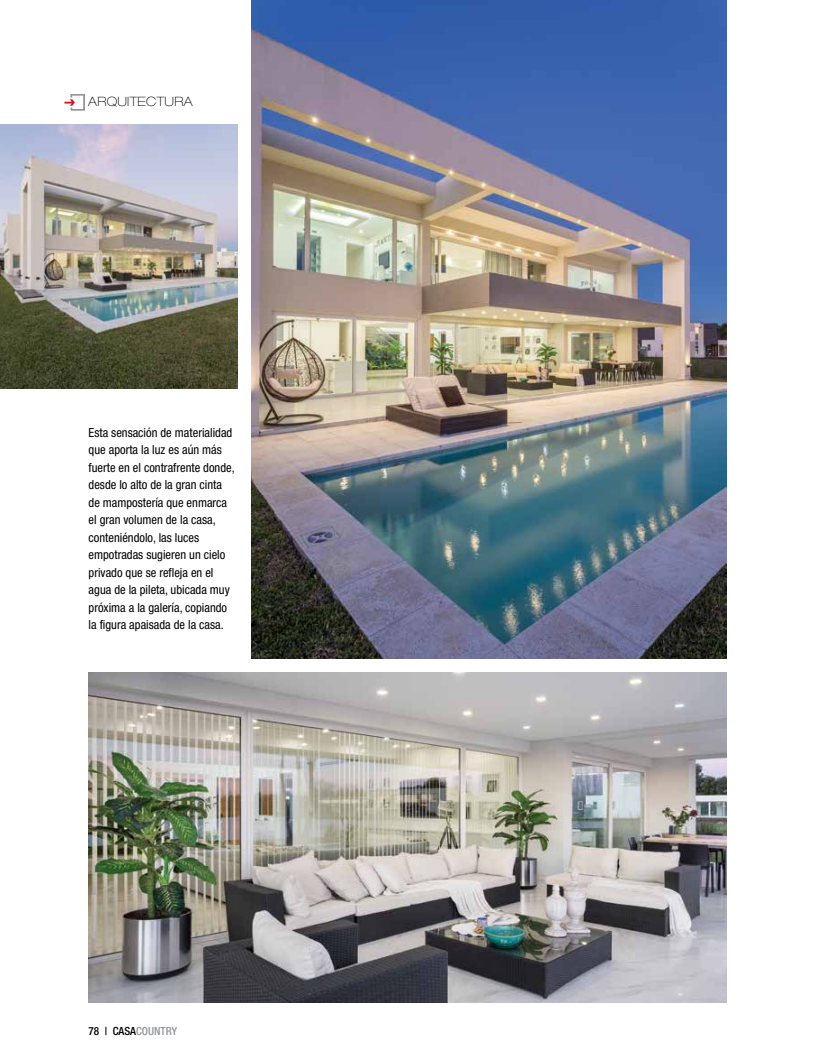
<style>
.page{position:relative;width:815px;height:1063px;background:#fff}
.page>*{position:absolute;margin:0;border:0;box-sizing:border-box;transform-origin:0 0}
.t1{font:100 expanded 12.88px "Helvetica Neue LT Std";letter-spacing:.02em;color:#000}
.t2{font:condensed 12.5px/17.5px "Helvetica Neue LT Std";color:#000}
.t3{font:500 condensed 11.25px "Helvetica Neue LT Std";color:#000}
.s1{color:#939598}
</style>
<div class="page">
<svg style="left:64px;top:94px;width:21px;height:17px"></svg>
<img style="left:252px;top:0;width:474px;height:659px">
<img style="left:0;top:124px;width:237px;height:264px">
<img style="left:89px;top:673px;width:637px;height:330px">
<p class="t1" style="left:88px;top:94px;width:106px">ARQUITECTURA</p>
<p class="t2" style="left:89px;top:423px;width:148px">Esta sensación de materialidad que aporta la luz es aún más fuerte en el contrafrente donde, desde lo alto de la gran cinta de mampostería que enmarca el gran volumen de la casa, conteniéndolo, las luces empotradas sugieren un cielo privado que se refleja en el agua de la pileta, ubicada muy próxima a la galería, copiando la figura apaisada de la casa.</p>
<p class="t3" style="left:89px;top:1024px;width:90px">78 | CASA<span class="s1">COUNTRY</span></p>
</div>
